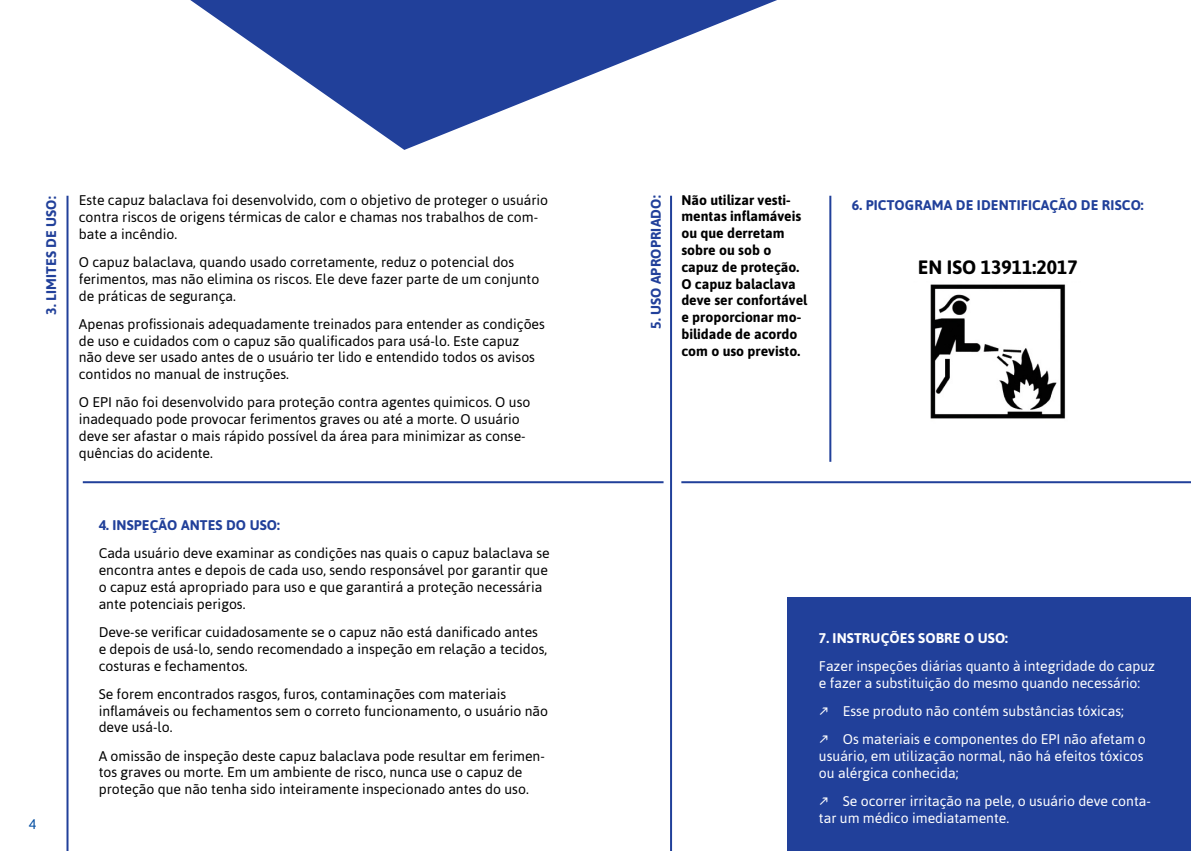
<style>
.page{position:relative;width:1191px;height:851px;background:#fff}
.page>*{position:absolute;margin:0;border:0;box-sizing:border-box;transform-origin:0 0}
.t1{font:700 19.4px "Asap";color:#000}
.t2{font:14px/16.8px "Asap";color:#000}
.t3{font:14px/16.8px "Asap";color:#fff}
.t4{font:700 14px/16.8px "Asap";color:#000}
.t5{font:700 14px "Asap";letter-spacing:.01em;color:#21409a}
.t6{font:700 14px "Asap";letter-spacing:.01em;color:#fff}
.t7{font:14px "Asap";color:#034ea2}
</style>
<div class="page">
<svg style="left:190px;top:0;width:587px;height:150px"></svg>
<div style="left:787px;top:597px;width:404px;height:253px;background:#21409a"></div>
<hr style="left:66px;top:196px;width:2px;height:654px;background:#21409a">
<hr style="left:670px;top:196px;width:2px;height:654px;background:#21409a">
<hr style="left:829px;top:196px;width:2px;height:265px;background:#21409a">
<hr style="left:83px;top:481px;width:580px;height:2px;background:#21409a">
<hr style="left:681px;top:481px;width:510px;height:2px;background:#21409a">
<img style="left:930px;top:284px;width:136px;height:135px">
<p class="t2" style="left:79px;top:192px;width:471px">Este capuz balaclava foi desenvolvido, com o objetivo de proteger o usuário contra riscos de origens térmicas de calor e chamas nos trabalhos de com&shy;bate a incêndio.</p>
<p class="t2" style="left:79px;top:253px;width:462px">O capuz balaclava, quando usado corretamente, reduz o potencial dos ferimentos, mas não elimina os riscos. Ele deve fazer parte de um conjunto de práticas de segurança.</p>
<p class="t2" style="left:79px;top:315px;width:467px">Apenas profissionais adequadamente treinados para entender as condições de uso e cuidados com o capuz são qualificados para usá-lo. Este capuz não deve ser usado antes de o usuário ter lido e entendido todos os avisos contidos no manual de instruções.</p>
<p class="t2" style="left:79px;top:394px;width:453px">O EPI não foi desenvolvido para proteção contra agentes quimicos. O uso inadequado pode provocar ferimentos graves ou até a morte. O usuário deve ser afastar o mais rápido possível da área para minimizar as conse&shy;quências do acidente.</p>
<p class="t5" style="left:41px;top:315px;width:120px;rotate:-90deg">3. LIMITES DE USO:</p>
<p class="t5" style="left:646px;top:329px;width:135px;rotate:-90deg">5. USO APROPRIADO:</p>
<p class="t4" style="left:681px;top:190px;width:128px">Não utilizar vesti&shy;mentas inflamáveis ou que derretam sobre ou sob o capuz de proteção.<br>O capuz balaclava deve ser confortável e proporcionar mo&shy;bilidade de acordo com o uso previsto.</p>
<p class="t5" style="left:852px;top:195px;width:293px">6. PICTOGRAMA DE IDENTIFICAÇÃO DE RISCO:</p>
<h1 class="t1" style="left:918px;top:254px;width:161px">EN ISO 13911:2017</h1>
<p class="t7" style="left:29px;top:816px;width:9px">4</p>
<p class="t5" style="left:99px;top:515px;width:183px">4. INSPEÇÃO ANTES DO USO:</p>
<p class="t2" style="left:99px;top:545px;width:452px">Cada usuário deve examinar as condições nas quais o capuz balaclava se encontra antes e depois de cada uso, sendo responsável por garantir que o capuz está apropriado para uso e que garantirá a proteção necessária ante potenciais perigos.</p>
<p class="t2" style="left:99px;top:623px;width:450px">Deve-se verificar cuidadosamente se o capuz não está danificado antes e depois de usá-lo, sendo recomendado a inspeção em relação a tecidos, costuras e fechamentos.</p>
<p class="t2" style="left:99px;top:685px;width:451px">Se forem encontrados rasgos, furos, contaminações com materiais inflamáveis ou fechamentos sem o correto funcionamento, o usuário não deve usá-lo.</p>
<p class="t2" style="left:99px;top:747px;width:448px">A omissão de inspeção deste capuz balaclava pode resultar em ferimen&shy;tos graves ou morte. Em um ambiente de risco, nunca use o capuz de proteção que não tenha sido inteiramente inspecionado antes do uso.</p>
<p class="t6" style="left:819px;top:627px;width:191px">7. INSTRUÇÕES SOBRE O USO:</p>
<p class="t3" style="left:819px;top:657px;width:337px">Fazer inspeções diárias quanto à integridade do capuz e fazer a substituição do mesmo quando necessário:</p>
<p class="t3" style="left:843px;top:696px;width:304px;line-height:28.2px">Esse produto não contém substâncias tóxicas;<br>Os materiais e componentes do EPI não afetam o</p>
<p class="t3" style="left:819px;top:747px;width:326px">usuário, em utilização normal, não há efeitos tóxicos ou alérgica conhecida;</p>
<p class="t3" style="left:819px;top:792px;width:333px;text-indent:24px">Se ocorrer irritação na pele, o usuário deve conta&shy;tar um médico imediatamente.</p>
</div>
